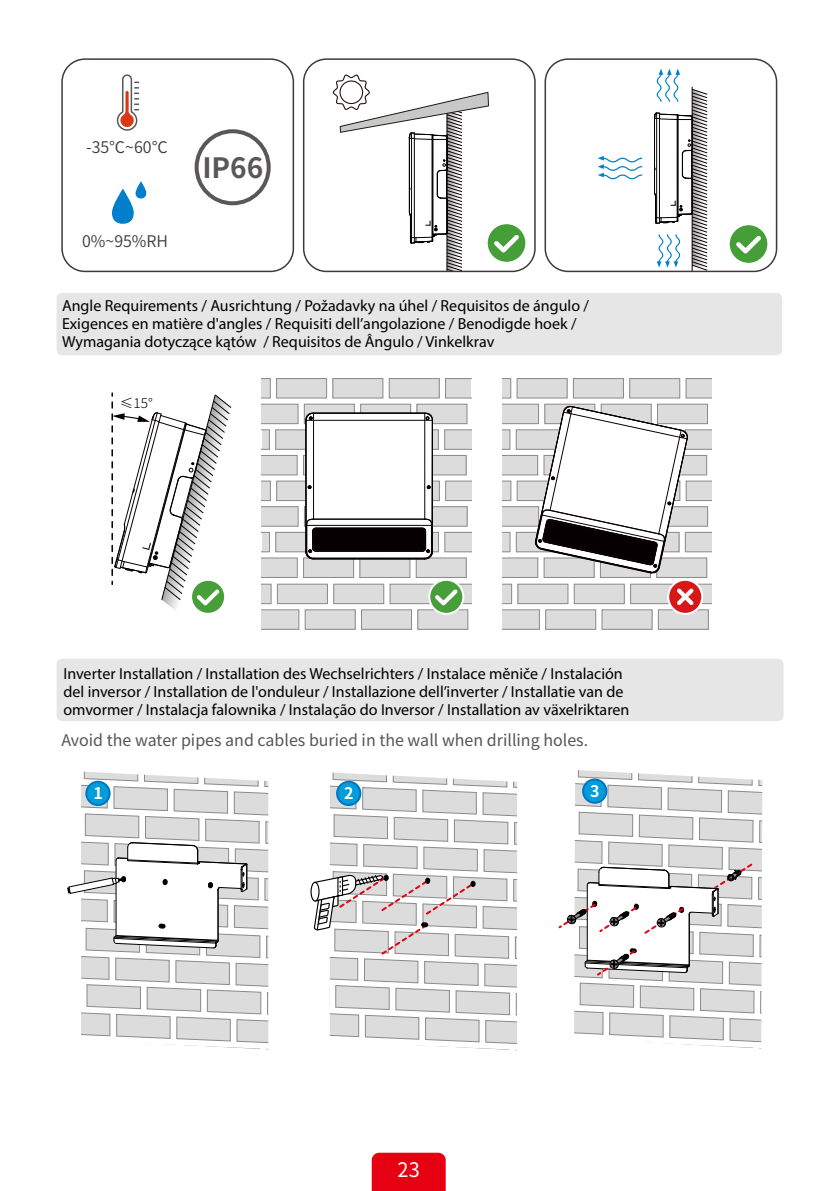
<style>
.page{position:relative;width:840px;height:1191px;background:#fff}
.page>*{position:absolute;margin:0;border:0;box-sizing:border-box;transform-origin:0 0}
.t1{font:700 28px "Source Han Sans CN";color:#595757}
.t2{font:20px "Source Han Sans CN";color:#fff}
.t3{font:16px/18px "Myriad Pro";color:#000}
.t4{font:16px "Source Han Sans CN";color:#575554}
.t5{font:16px "Source Han Sans CN";color:#3e3a39}
.t6{font:700 16px "Source Han Sans CN";color:#fff}
.t7{font:300 13.2px "Source Han Sans CN";color:#000}
</style>
<div class="page">
<div style="left:371px;top:1152px;width:74px;height:39px;background:#e60012"></div>
<div style="left:57px;top:293px;width:724px;height:62px;background:#e6e6e6;border-radius:6px"></div>
<div style="left:57px;top:658px;width:726px;height:63px;background:#e6e6e6;border-radius:6px"></div>
<svg style="left:502px;top:378px;width:9px;height:20px"></svg>
<div style="left:517px;top:378px;width:49px;height:20px;background:#dcdcdc"></div>
<div style="left:516px;top:378px;width:51px;height:20px;border:1px solid #8a8a8a"></div>
<div style="left:573px;top:378px;width:50px;height:20px;background:#dcdcdc"></div>
<div style="left:572px;top:378px;width:51px;height:20px;border:1px solid #8a8a8a"></div>
<div style="left:629px;top:378px;width:50px;height:20px;background:#dcdcdc"></div>
<div style="left:629px;top:378px;width:51px;height:20px;border:1px solid #8a8a8a"></div>
<svg style="left:685px;top:378px;width:26px;height:20px"></svg>
<svg style="left:261px;top:378px;width:9px;height:20px"></svg>
<div style="left:276px;top:378px;width:50px;height:20px;background:#dcdcdc"></div>
<div style="left:276px;top:378px;width:51px;height:20px;border:1px solid #8a8a8a"></div>
<div style="left:333px;top:378px;width:49px;height:20px;background:#dcdcdc"></div>
<div style="left:332px;top:378px;width:51px;height:20px;border:1px solid #8a8a8a"></div>
<div style="left:389px;top:378px;width:50px;height:20px;background:#dcdcdc"></div>
<div style="left:388px;top:378px;width:51px;height:20px;border:1px solid #8a8a8a"></div>
<svg style="left:445px;top:378px;width:26px;height:20px"></svg>
<div style="left:304px;top:404px;width:50px;height:20px;background:#dcdcdc"></div>
<div style="left:303px;top:404px;width:51px;height:20px;border:1px solid #8a8a8a"></div>
<div style="left:360px;top:404px;width:50px;height:20px;background:#dcdcdc"></div>
<div style="left:360px;top:404px;width:51px;height:20px;border:1px solid #8a8a8a"></div>
<div style="left:417px;top:404px;width:49px;height:20px;background:#dcdcdc"></div>
<div style="left:416px;top:404px;width:51px;height:20px;border:1px solid #8a8a8a"></div>
<div style="left:275px;top:430px;width:50px;height:19px;background:#dcdcdc"></div>
<div style="left:275px;top:429px;width:51px;height:21px;border:1px solid #8a8a8a"></div>
<div style="left:303px;top:455px;width:51px;height:20px;border:1px solid #8a8a8a"></div>
<div style="left:276px;top:481px;width:50px;height:19px;background:#dcdcdc"></div>
<div style="left:276px;top:480px;width:51px;height:21px;border:1px solid #8a8a8a"></div>
<div style="left:304px;top:506px;width:51px;height:21px;border:1px solid #8a8a8a"></div>
<div style="left:276px;top:532px;width:49px;height:20px;background:#dcdcdc"></div>
<div style="left:275px;top:532px;width:51px;height:20px;border:1px solid #8a8a8a"></div>
<div style="left:303px;top:557px;width:51px;height:21px;border:1px solid #8a8a8a"></div>
<div style="left:277px;top:584px;width:50px;height:19px;background:#dcdcdc"></div>
<div style="left:277px;top:583px;width:51px;height:21px;border:1px solid #8a8a8a"></div>
<svg style="left:261px;top:404px;width:38px;height:225px"></svg>
<div style="left:190px;top:579px;width:36px;height:36px;border:2px solid #fff;border-radius:50%"></div>
<svg style="left:111px;top:393px;width:121px;height:220px"></svg>
<svg style="left:305px;top:412px;width:166px;height:217px"></svg>
<svg style="left:502px;top:404px;width:209px;height:225px"></svg>
<div style="left:544px;top:58px;width:232px;height:214px;border:2px solid #3e3a39;border-radius:23px"></div>
<div style="left:303px;top:58px;width:232px;height:214px;border:2px solid #3e3a39;border-radius:23px"></div>
<svg style="left:729px;top:225px;width:38px;height:38px"></svg>
<svg style="left:597px;top:156px;width:45px;height:23px"></svg>
<div style="left:61px;top:58px;width:233px;height:214px;border:2px solid #3e3a39;border-radius:23px"></div>
<svg style="left:116px;top:74px;width:22px;height:57px"></svg>
<svg style="left:112px;top:189px;width:22px;height:35px"></svg>
<svg style="left:135px;top:181px;width:11px;height:17px"></svg>
<div style="left:194px;top:129px;width:76px;height:76px;border:4px solid #595757;border-radius:50%"></div>
<svg style="left:332px;top:74px;width:193px;height:197px"></svg>
<svg style="left:652px;top:69px;width:55px;height:202px"></svg>
<div style="left:310px;top:881px;width:9px;height:20px;border:1px solid #000;border-radius:50%"></div>
<svg style="left:313px;top:772px;width:204px;height:278px"></svg>
<svg style="left:558px;top:770px;width:203px;height:279px"></svg>
<svg style="left:67px;top:771px;width:201px;height:278px"></svg>
<p class="t5" style="left:86px;top:138px;width:83px">-35℃~60℃</p>
<p class="t5" style="left:82px;top:232px;width:87px">0%~95%RH</p>
<h1 class="t1" style="left:202px;top:152px;width:62px">IP66</h1>
<p class="t3" style="left:62px;top:296px;width:528px">Angle Requirements / Ausrichtung / Požadavky na úhel / Requisitos de ángulo /<br>Exigences en matière d'angles / Requisiti dell’angolazione / Benodigde hoek /<br>Wymagania dotyczące kątów / Requisitos de Ângulo / Vinkelkrav</p>
<p class="t7" style="left:120px;top:395px;width:34px">≤15°</p>
<p class="t3" style="left:63px;top:664px;width:567px">Inverter Installation / Installation des Wechselrichters / Instalace měniče / Instalación del inversor / Installation de l'onduleur / Installazione dell’inverter / Installatie van de omvormer / Instalacja falownika / Instalação do Inversor / Installation av växelriktaren</p>
<p class="t4" style="left:61px;top:730px;width:528px">Avoid the water pipes and cables buried in the wall when drilling holes.</p>
<p class="t6" style="left:93px;top:784px;width:11px">1</p>
<p class="t6" style="left:344px;top:784px;width:11px">2</p>
<p class="t6" style="left:590px;top:782px;width:11px">3</p>
<p class="t2" style="left:397px;top:1158px;width:24px">23</p>
</div>
